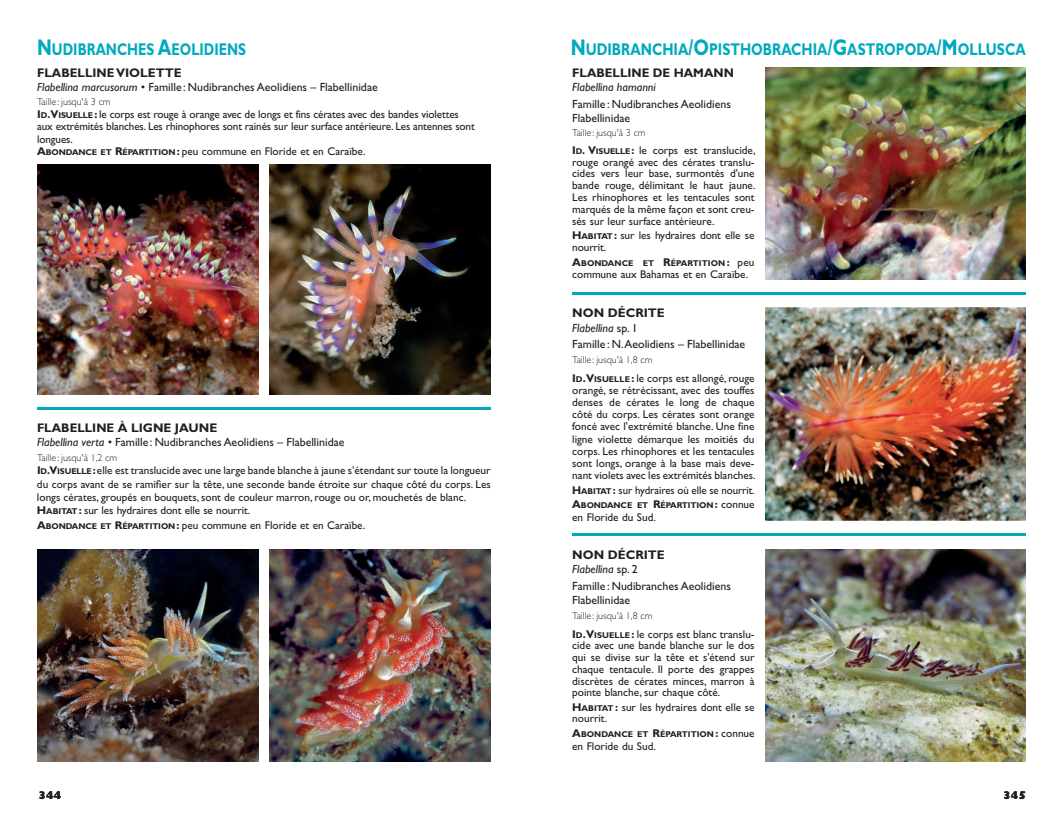
<style>
.page{position:relative;width:1063px;height:815px;background:#fff}
.page>*{position:absolute;margin:0;border:0;box-sizing:border-box;transform-origin:0 0}
.t1{font:700 17px "Gill Sans";color:#00aabe;scale:.78 1}
.t2{font:700 17px "Gill Sans";color:#00aabe;scale:.77 1}
.t3{font:700 12.5px "Gill Sans";color:#231f20}
.t4{font:11.88px/16.8px "Gill Sans";color:#231f20}
.t5{font:italic 11.88px "Gill Sans";color:#231f20}
.t6{font:11.25px/12.1px "Gill Sans";color:#231f20}
.t7{font:800 11.25px "Gill Sans";color:#231f20}
.t8{font:300 10px "Gill Sans";color:#231f20}
.t9{font:700 8.5px "Gill Sans";color:#231f20}
.s1{font-size:22.75px}
.s2{font-style:italic}
.s3{font-weight:700}
.s4{font-weight:700;font-size:8.5px}
.s5{font-size:11.25px}
.s6{font-weight:400;font-size:11.25px}
</style>
<div class="page">
<hr style="left:37px;top:407px;width:454px;height:3px;background:#00aabe">
<img style="left:269px;top:164px;width:222px;height:231px">
<img style="left:37px;top:164px;width:221px;height:231px">
<img style="left:269px;top:549px;width:222px;height:213px">
<img style="left:37px;top:549px;width:222px;height:213px">
<hr style="left:572px;top:534px;width:454px;height:2px;background:#00aabe">
<hr style="left:572px;top:293px;width:454px;height:2px;background:#00aabe">
<img style="left:765px;top:67px;width:261px;height:213px">
<img style="left:765px;top:308px;width:261px;height:213px">
<img style="left:766px;top:549px;width:260px;height:213px">
<h1 class="t2" style="left:37px;top:40px;width:273px"><span class="s1">N</span>UDIBRANCHES <span class="s1">A</span>EOLIDIENS</h1>
<p class="t3" style="left:37px;top:65px;width:146px">FLABELLINE VIOLETTE</p>
<p class="t4" style="left:37px;top:79px;width:342px"><span class="s2">Flabellina marcusorum •</span> Famille : Nudibranches Aeolidiens – Flabellinidae</p>
<p class="t8" style="left:37px;top:96px;width:75px">Taille : jusqu'à 3 cm</p>
<p class="t6" style="left:37px;top:108px;width:439px;line-height:12.5px"><span class="s3">I</span><span class="s4">D</span><span class="s3">.V</span><span class="s4">ISUELLE</span> <span class="s3">:</span> le corps est rouge à orange avec de longs et fins cérates avec des bandes violettes aux extrémités blanches. Les rhinophores sont rainés sur leur surface antérieure. Les antennes sont longues.<br><span class="s3">A</span><span class="s4">BONDANCE ET</span> <span class="s3">R</span><span class="s4">ÉPARTITION</span> <span class="s3">:</span> peu commune en Floride et en Caraïbe.</p>
<p class="t3" style="left:37px;top:421px;width:182px">FLABELLINE À LIGNE JAUNE</p>
<p class="t4" style="left:37px;top:434px;width:309px"><span class="s2">Flabellina verta •</span> Famille : Nudibranches Aeolidiens – Flabellinidae</p>
<p class="t8" style="left:37px;top:452px;width:82px">Taille : jusqu'à 1,2 cm</p>
<p class="t6" style="left:37px;top:464px;width:455px;line-height:13.1px"><span class="s3">I</span><span class="s4">D</span><span class="s3">.V</span><span class="s4">ISUELLE</span> <span class="s3">:</span> elle est translucide avec une large bande blanche à jaune s’étendant sur toute la longueur du corps avant de se ramifier sur la tête, une seconde bande étroite sur chaque côté du corps. Les longs cérates, groupés en bouquets, sont de couleur marron, rouge ou or, mouchetés de blanc.<br><span class="s3">H</span><span class="s4">ABITAT</span> <span class="s3">:</span> sur les hydraires dont elle se nourrit.</p>
<p class="t6" style="left:37px;top:519px;width:330px"><span class="s3">A</span><span class="s4">BONDANCE ET</span> <span class="s3">R</span><span class="s4">ÉPARTITION</span> <span class="s3">:</span> peu commune en Floride et en Caraïbe.</p>
<h1 class="t1" style="left:571px;top:40px;width:585px"><span class="s1">N</span>UDIBRANCHIA<span class="s1">/O</span>PISTHOBRACHIA<span class="s1">/G</span>ASTROPODA<span class="s1">/M</span>OLLUSCA</h1>
<p class="t3" style="left:572px;top:65px;width:163px">FLABELLINE DE HAMANN</p>
<p class="t5" style="left:572px;top:80px;width:85px">Flabellina hamanni</p>
<p class="t4" style="left:572px;top:97px;width:160px;line-height:14.2px">Famille : Nudibranches Aeolidiens<br>Flabellinidae</p>
<p class="t8" style="left:572px;top:127px;width:75px">Taille : jusqu'à 3 cm</p>
<p class="t6" style="left:572px;top:144px;width:185px;text-align:justify"><span class="s3">I</span><span class="s4">D</span><span class="s3">. V</span><span class="s4">ISUELLE</span> <span class="s3">:</span> le corps est translucide, rouge orangé avec des cérates translu&shy;cides vers leur base, surmontés d'une bande rouge, délimitant le haut jaune.<br>Les rhinophores et les tentacules sont marqués de la même façon et sont creu&shy;sés sur leur surface antérieure.</p>
<p class="t6" style="left:572px;top:230px;width:184px"><span class="s3">H</span><span class="s4">ABITAT</span> <span class="s3">:</span> sur les hydraires dont elle se nourrit.</p>
<p class="t9" style="left:572px;top:258px;width:184px"><span class="s5">A</span>BONDANCE ET <span class="s5">R</span>ÉPARTITION <span class="s5">:</span> <span class="s6">peu</span></p>
<p class="t6" style="left:572px;top:268px;width:177px">commune aux Bahamas et en Caraïbe.</p>
<p class="t3" style="left:572px;top:306px;width:94px">NON DÉCRITE</p>
<p class="t4" style="left:572px;top:319px;width:175px"><span class="s2">Flabellina</span> sp. 1<br>Famille : N. Aeolidiens – Flabellinidae</p>
<p class="t8" style="left:572px;top:354px;width:82px">Taille : jusqu'à 1,8 cm</p>
<p class="t6" style="left:572px;top:372px;width:185px;text-align:justify"><span class="s3">I</span><span class="s4">D</span><span class="s3">.V</span><span class="s4">ISUELLE</span> <span class="s3">:</span> le corps est allongé, rouge orangé, se rétrécissant, avec des touffes denses de cérates le long de chaque côté du corps. Les cérates sont orange foncé avec l'extrémité blanche. Une fine ligne violette démarque les moitiés du corps. Les rhinophores et les tentacules sont longs, orange à la base mais deve&shy;nant violets avec les extrémités blanches.</p>
<p class="t6" style="left:572px;top:484px;width:184px"><span class="s3">H</span><span class="s4">ABITAT</span> <span class="s3">:</span> sur hydraires où elle se nourrit.</p>
<p class="t9" style="left:572px;top:500px;width:184px"><span class="s5">A</span>BONDANCE ET <span class="s5">R</span>ÉPARTITION <span class="s5">:</span> <span class="s6">connue</span></p>
<p class="t6" style="left:572px;top:511px;width:85px">en Floride du Sud.</p>
<p class="t3" style="left:572px;top:547px;width:94px">NON DÉCRITE</p>
<p class="t4" style="left:572px;top:561px;width:160px"><span class="s2">Flabellina</span> sp. 2<br>Famille : Nudibranches Aeolidiens</p>
<p class="t4" style="left:572px;top:592px;width:60px">Flabellinidae</p>
<p class="t8" style="left:572px;top:610px;width:82px">Taille : jusqu'à 1,8 cm</p>
<p class="t6" style="left:572px;top:628px;width:184px;line-height:11.8px;text-align:justify"><span class="s3">I</span><span class="s4">D</span><span class="s3">.V</span><span class="s4">ISUELLE</span> <span class="s3">:</span> le corps est blanc translu&shy;cide avec une bande blanche sur le dos qui se divise sur la tête et s'étend sur chaque tentacule. Il porte des grappes discrètes de cérates minces, marron à pointe blanche, sur chaque côté.</p>
<p class="t6" style="left:572px;top:701px;width:184px;line-height:11.8px"><span class="s3">H</span><span class="s4">ABITAT</span> <span class="s3">:</span> sur les hydraires dont elle se nourrit.</p>
<p class="t9" style="left:572px;top:729px;width:184px"><span class="s5">A</span>BONDANCE ET <span class="s5">R</span>ÉPARTITION <span class="s5">:</span> <span class="s6">connue</span></p>
<p class="t6" style="left:572px;top:740px;width:85px">en Floride du Sud.</p>
<p class="t7" style="left:38px;top:788px;width:24px">344</p>
<p class="t7" style="left:1003px;top:788px;width:24px">345</p>
</div>
